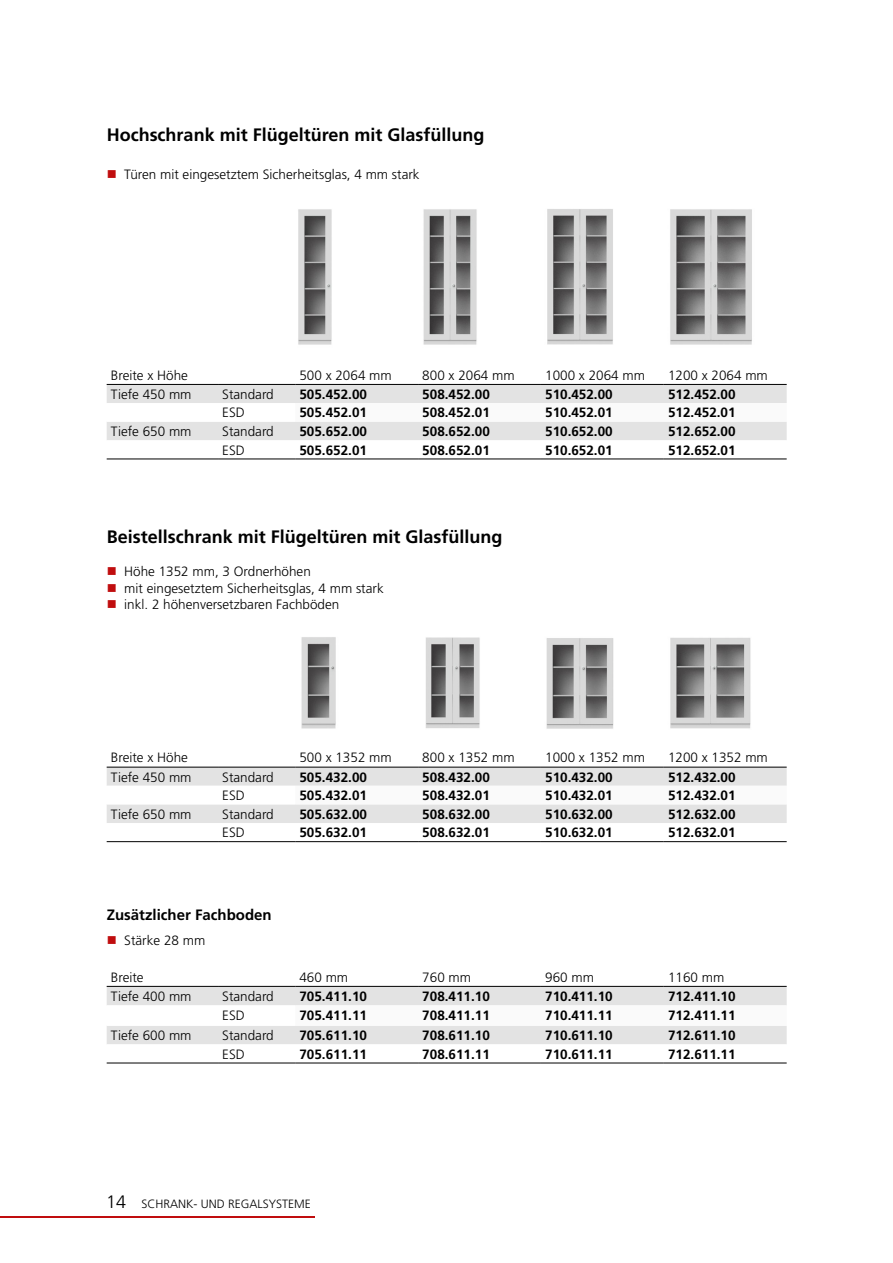
<style>
.page{position:relative;width:893px;height:1263px;background:#fff}
.page>*{position:absolute;margin:0;border:0;box-sizing:border-box;transform-origin:0 0}
.H_4_12{font:700 18px "Frutiger LT Std";color:#000}
.t1{font:700 15px "Frutiger LT Std";color:#000}
.t2{font:700 13.5px "Frutiger LT Std";color:#000}
.t3{font:300 13.5px "Frutiger LT Std";color:#000}
.t4{font:300 12px "Frutiger LT Std";color:#000}
.s1{color:#c00d0e}
.s2{font-size:18px}
</style>
<div class="page">
<hr style="left:0;top:1216px;width:315px;height:1px;background:#c00d0e">
<svg style="left:107px;top:385px;width:680px;height:74px"></svg>
<hr style="left:107px;top:459px;width:111px;height:1px;background:#000">
<hr style="left:218px;top:459px;width:77px;height:1px;background:#000">
<hr style="left:295px;top:459px;width:123px;height:1px;background:#000">
<hr style="left:418px;top:459px;width:123px;height:1px;background:#000">
<hr style="left:541px;top:459px;width:123px;height:1px;background:#000">
<hr style="left:664px;top:459px;width:123px;height:1px;background:#000">
<hr style="left:107px;top:384px;width:111px;height:1px;background:#000">
<hr style="left:218px;top:384px;width:77px;height:1px;background:#000">
<hr style="left:295px;top:384px;width:123px;height:1px;background:#000">
<hr style="left:418px;top:384px;width:123px;height:1px;background:#000">
<hr style="left:541px;top:384px;width:123px;height:1px;background:#000">
<hr style="left:664px;top:384px;width:123px;height:1px;background:#000">
<svg style="left:107px;top:768px;width:680px;height:55px"></svg>
<hr style="left:107px;top:841px;width:111px;height:1px;background:#000">
<hr style="left:218px;top:841px;width:77px;height:1px;background:#000">
<hr style="left:295px;top:841px;width:123px;height:1px;background:#000">
<hr style="left:418px;top:841px;width:123px;height:1px;background:#000">
<hr style="left:541px;top:841px;width:123px;height:1px;background:#000">
<hr style="left:664px;top:841px;width:123px;height:1px;background:#000">
<hr style="left:107px;top:767px;width:111px;height:1px;background:#000">
<hr style="left:218px;top:767px;width:77px;height:1px;background:#000">
<hr style="left:295px;top:767px;width:123px;height:1px;background:#000">
<hr style="left:418px;top:767px;width:123px;height:1px;background:#000">
<hr style="left:541px;top:767px;width:123px;height:1px;background:#000">
<hr style="left:664px;top:767px;width:123px;height:1px;background:#000">
<svg style="left:107px;top:987px;width:680px;height:76px"></svg>
<hr style="left:107px;top:1063px;width:111px;height:1px;background:#000">
<hr style="left:218px;top:1063px;width:77px;height:1px;background:#000">
<hr style="left:295px;top:1063px;width:123px;height:1px;background:#000">
<hr style="left:418px;top:1063px;width:123px;height:1px;background:#000">
<hr style="left:541px;top:1063px;width:123px;height:1px;background:#000">
<hr style="left:664px;top:1063px;width:123px;height:1px;background:#000">
<hr style="left:107px;top:986px;width:111px;height:1px;background:#000">
<hr style="left:218px;top:986px;width:77px;height:1px;background:#000">
<hr style="left:295px;top:986px;width:123px;height:1px;background:#000">
<hr style="left:418px;top:986px;width:123px;height:1px;background:#000">
<hr style="left:541px;top:986px;width:123px;height:1px;background:#000">
<hr style="left:664px;top:986px;width:123px;height:1px;background:#000">
<img style="left:298px;top:209px;width:34px;height:136px">
<img style="left:423px;top:209px;width:54px;height:136px">
<img style="left:547px;top:209px;width:66px;height:136px">
<img style="left:670px;top:209px;width:82px;height:136px">
<img style="left:301px;top:637px;width:35px;height:92px">
<img style="left:425px;top:637px;width:55px;height:91px">
<img style="left:546px;top:638px;width:68px;height:91px">
<img style="left:670px;top:637px;width:81px;height:92px">
<p class="H_4_12" style="left:107px;top:124px;width:379px">Hochschrank mit Flügeltüren mit Glasfüllung</p>
<p class="t3" style="left:107px;top:167px;width:314px"><span class="s1">■</span> Türen mit eingesetztem Sicherheitsglas, 4 mm stark</p>
<p class="t3" style="left:111px;top:368px;width:79px">Breite x Höhe</p>
<p class="t3" style="left:299px;top:368px;width:94px">500 x 2064 mm</p>
<p class="t3" style="left:422px;top:368px;width:94px">800 x 2064 mm</p>
<p class="t3" style="left:545px;top:368px;width:101px">1000 x 2064 mm</p>
<p class="t3" style="left:668px;top:368px;width:101px">1200 x 2064 mm</p>
<p class="t3" style="left:111px;top:386px;width:82px">Tiefe 450 mm</p>
<p class="t3" style="left:222px;top:386px;width:53px">Standard</p>
<p class="t2" style="left:299px;top:386px;width:69px">505.452.00</p>
<p class="t2" style="left:422px;top:386px;width:69px">508.452.00</p>
<p class="t2" style="left:545px;top:386px;width:69px">510.452.00</p>
<p class="t2" style="left:668px;top:386px;width:69px">512.452.00</p>
<p class="t3" style="left:222px;top:405px;width:24px">ESD</p>
<p class="t2" style="left:299px;top:405px;width:69px">505.452.01</p>
<p class="t2" style="left:422px;top:405px;width:69px">508.452.01</p>
<p class="t2" style="left:545px;top:405px;width:69px">510.452.01</p>
<p class="t2" style="left:668px;top:405px;width:69px">512.452.01</p>
<p class="t3" style="left:111px;top:424px;width:82px">Tiefe 650 mm</p>
<p class="t3" style="left:222px;top:424px;width:53px">Standard</p>
<p class="t2" style="left:299px;top:423px;width:69px">505.652.00</p>
<p class="t2" style="left:422px;top:423px;width:69px">508.652.00</p>
<p class="t2" style="left:545px;top:423px;width:69px">510.652.00</p>
<p class="t2" style="left:668px;top:423px;width:69px">512.652.00</p>
<p class="t3" style="left:222px;top:442px;width:24px">ESD</p>
<p class="t2" style="left:299px;top:442px;width:69px">505.652.01</p>
<p class="t2" style="left:422px;top:442px;width:69px">508.652.01</p>
<p class="t2" style="left:545px;top:442px;width:69px">510.652.01</p>
<p class="t2" style="left:668px;top:442px;width:69px">512.652.01</p>
<p class="H_4_12" style="left:107px;top:526px;width:397px">Beistellschrank mit Flügeltüren mit Glasfüllung</p>
<p class="t3" style="left:107px;top:564px;width:206px"><span class="s1">■</span> Höhe 1352 mm, 3 Ordnerhöhen</p>
<p class="t3" style="left:107px;top:580px;width:279px"><span class="s1">■</span> mit eingesetztem Sicherheitsglas, 4 mm stark</p>
<p class="t3" style="left:107px;top:597px;width:234px"><span class="s1">■</span> inkl. 2 höhenversetzbaren Fachböden</p>
<p class="t3" style="left:111px;top:749px;width:79px">Breite x Höhe</p>
<p class="t3" style="left:299px;top:749px;width:94px">500 x 1352 mm</p>
<p class="t3" style="left:422px;top:749px;width:94px">800 x 1352 mm</p>
<p class="t3" style="left:545px;top:749px;width:101px">1000 x 1352 mm</p>
<p class="t3" style="left:668px;top:749px;width:101px">1200 x 1352 mm</p>
<p class="t3" style="left:111px;top:769px;width:82px">Tiefe 450 mm</p>
<p class="t3" style="left:222px;top:769px;width:53px">Standard</p>
<p class="t2" style="left:299px;top:769px;width:69px">505.432.00</p>
<p class="t2" style="left:422px;top:769px;width:69px">508.432.00</p>
<p class="t2" style="left:545px;top:769px;width:69px">510.432.00</p>
<p class="t2" style="left:668px;top:769px;width:69px">512.432.00</p>
<p class="t3" style="left:222px;top:788px;width:24px">ESD</p>
<p class="t2" style="left:299px;top:787px;width:69px">505.432.01</p>
<p class="t2" style="left:422px;top:787px;width:69px">508.432.01</p>
<p class="t2" style="left:545px;top:787px;width:69px">510.432.01</p>
<p class="t2" style="left:668px;top:787px;width:69px">512.432.01</p>
<p class="t3" style="left:111px;top:806px;width:82px">Tiefe 650 mm</p>
<p class="t3" style="left:222px;top:806px;width:53px">Standard</p>
<p class="t2" style="left:299px;top:806px;width:69px">505.632.00</p>
<p class="t2" style="left:422px;top:806px;width:69px">508.632.00</p>
<p class="t2" style="left:545px;top:806px;width:69px">510.632.00</p>
<p class="t2" style="left:668px;top:806px;width:69px">512.632.00</p>
<p class="t3" style="left:222px;top:825px;width:24px">ESD</p>
<p class="t2" style="left:299px;top:825px;width:69px">505.632.01</p>
<p class="t2" style="left:422px;top:825px;width:69px">508.632.01</p>
<p class="t2" style="left:545px;top:825px;width:69px">510.632.01</p>
<p class="t2" style="left:668px;top:825px;width:69px">512.632.01</p>
<p class="t1" style="left:107px;top:906px;width:167px">Zusätzlicher Fachboden</p>
<p class="t3" style="left:107px;top:933px;width:100px"><span class="s1">■</span> Stärke 28 mm</p>
<p class="t3" style="left:111px;top:970px;width:34px">Breite</p>
<p class="t3" style="left:299px;top:970px;width:50px">460 mm</p>
<p class="t3" style="left:422px;top:970px;width:50px">760 mm</p>
<p class="t3" style="left:545px;top:970px;width:50px">960 mm</p>
<p class="t3" style="left:668px;top:970px;width:58px">1160 mm</p>
<p class="t3" style="left:111px;top:988px;width:82px">Tiefe 400 mm</p>
<p class="t3" style="left:222px;top:988px;width:53px">Standard</p>
<p class="t2" style="left:299px;top:988px;width:69px">705.411.10</p>
<p class="t2" style="left:422px;top:988px;width:69px">708.411.10</p>
<p class="t2" style="left:545px;top:988px;width:69px">710.411.10</p>
<p class="t2" style="left:668px;top:988px;width:69px">712.411.10</p>
<p class="t3" style="left:222px;top:1007px;width:24px">ESD</p>
<p class="t2" style="left:299px;top:1007px;width:69px">705.411.11</p>
<p class="t2" style="left:422px;top:1007px;width:69px">708.411.11</p>
<p class="t2" style="left:545px;top:1007px;width:69px">710.411.11</p>
<p class="t2" style="left:668px;top:1007px;width:69px">712.411.11</p>
<p class="t3" style="left:111px;top:1028px;width:82px">Tiefe 600 mm</p>
<p class="t3" style="left:222px;top:1028px;width:53px">Standard</p>
<p class="t2" style="left:299px;top:1027px;width:69px">705.611.10</p>
<p class="t2" style="left:422px;top:1027px;width:69px">708.611.10</p>
<p class="t2" style="left:545px;top:1027px;width:69px">710.611.10</p>
<p class="t2" style="left:668px;top:1027px;width:69px">712.611.10</p>
<p class="t3" style="left:222px;top:1046px;width:24px">ESD</p>
<p class="t2" style="left:299px;top:1046px;width:69px">705.611.11</p>
<p class="t2" style="left:422px;top:1046px;width:69px">708.611.11</p>
<p class="t2" style="left:545px;top:1046px;width:69px">710.611.11</p>
<p class="t2" style="left:668px;top:1046px;width:69px">712.611.11</p>
<p class="t4" style="left:106px;top:1197px;width:206px"><span class="s2">14</span> SCHRANK- UND REGALSYSTEME</p>
</div>
